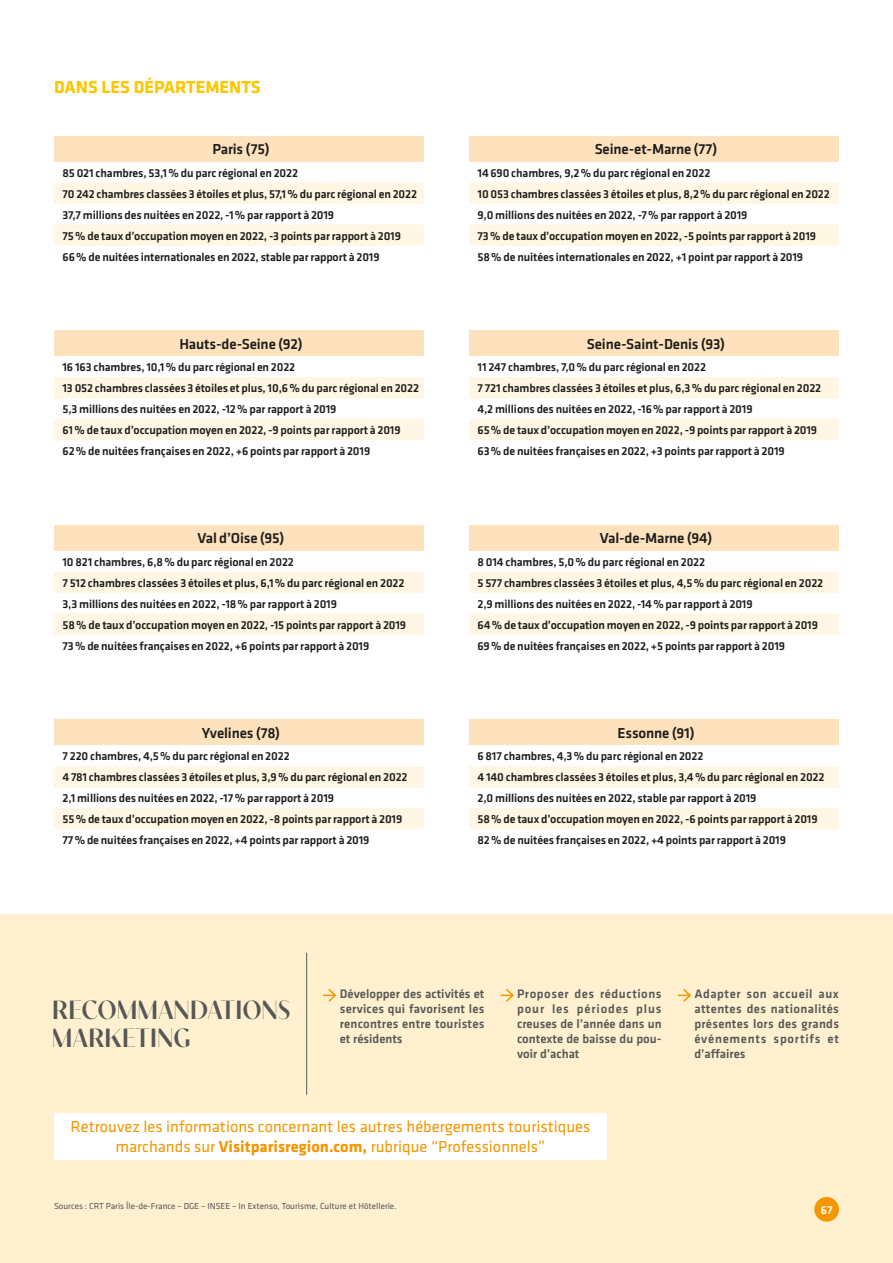
<style>
.page{position:relative;width:893px;height:1263px;background:#fff}
.page>*{position:absolute;margin:0;border:0;box-sizing:border-box;transform-origin:0 0}
.t1{font:600 26.25px/27px "Contralto Big";letter-spacing:.02em;color:#575756}
.t2{font:700 18px "Klavika Basic";color:#fdc600}
.t3{font:16.5px/19.8px "Klavika Basic";color:#f49600;text-align:center}
.t4{font:500 15px "Klavika Basic";letter-spacing:-.01em;color:#1d1d1b}
.t5{font:500 12.75px/15px "Klavika Basic";letter-spacing:.015em;color:#575756;text-align:justify}
.t6{font:500 12px/21px "Klavika Basic";letter-spacing:-.01em;color:#1d1d1b}
.t7{font:500 12px "Klavika";color:#fff}
.t8{font:9px "Klavika Basic";color:#575756}
.s1{font-weight:700}
</style>
<div class="page">
<div style="left:0;top:914px;width:893px;height:349px;background:#fff1d0"></div>
<hr style="left:306px;top:953px;width:1px;height:142px;background:#575756">
<svg style="left:324px;top:989px;width:13px;height:13px"></svg>
<svg style="left:501px;top:989px;width:13px;height:13px"></svg>
<svg style="left:678px;top:989px;width:13px;height:13px"></svg>
<div style="left:54px;top:1113px;width:553px;height:47px;background:#fff"></div>
<div style="left:54px;top:136px;width:370px;height:25px;background:#fee1bd"></div>
<svg style="left:54px;top:183px;width:370px;height:63px"></svg>
<div style="left:54px;top:330px;width:370px;height:26px;background:#fee1bd"></div>
<svg style="left:54px;top:377px;width:370px;height:63px"></svg>
<div style="left:54px;top:525px;width:370px;height:25px;background:#fee1bd"></div>
<svg style="left:54px;top:572px;width:370px;height:63px"></svg>
<div style="left:54px;top:719px;width:370px;height:26px;background:#fee1bd"></div>
<svg style="left:54px;top:766px;width:370px;height:63px"></svg>
<div style="left:469px;top:136px;width:370px;height:25px;background:#fee1bd"></div>
<svg style="left:469px;top:183px;width:370px;height:63px"></svg>
<div style="left:469px;top:330px;width:370px;height:26px;background:#fee1bd"></div>
<svg style="left:469px;top:377px;width:370px;height:63px"></svg>
<div style="left:469px;top:525px;width:370px;height:25px;background:#fee1bd"></div>
<svg style="left:469px;top:572px;width:370px;height:63px"></svg>
<div style="left:469px;top:719px;width:370px;height:26px;background:#fee1bd"></div>
<svg style="left:469px;top:766px;width:370px;height:63px"></svg>
<div style="left:814px;top:1197px;width:25px;height:25px;background:#f49600;border-radius:50%"></div>
<h2 class="t2" style="left:54px;top:74px;width:208px">DANS LES DÉPARTEMENTS</h2>
<p class="t4" style="left:212px;top:139px;width:59px">Paris (75)</p>
<p class="t6" style="left:63px;top:162px;width:356px">85 021 chambres, 53,1% du parc régional en 2022<br>70 242 chambres classées 3 étoiles et plus, 57,1% du parc régional en 2022<br>37,7 millions des nuitées en 2022, -1% par rapport à 2019<br>75% de taux d’occupation moyen en 2022, -3 points par rapport à 2019<br>66% de nuitées internationales en 2022, stable par rapport à 2019</p>
<p class="t4" style="left:179px;top:334px;width:125px">Hauts-de-Seine (92)</p>
<p class="t6" style="left:63px;top:356px;width:358px">16 163 chambres, 10,1% du parc régional en 2022<br>13 052 chambres classées 3 étoiles et plus, 10,6% du parc régional en 2022<br>5,3 millions des nuitées en 2022, -12% par rapport à 2019<br>61% de taux d’occupation moyen en 2022, -9 points par rapport à 2019<br>62% de nuitées françaises en 2022, +6 points par rapport à 2019</p>
<p class="t4" style="left:198px;top:528px;width:89px">Val d’Oise (95)</p>
<p class="t6" style="left:63px;top:551px;width:345px">10 821 chambres, 6,8% du parc régional en 2022<br>7 512 chambres classées 3 étoiles et plus, 6,1% du parc régional en 2022<br>3,3 millions des nuitées en 2022, -18% par rapport à 2019<br>58% de taux d’occupation moyen en 2022, -15 points par rapport à 2019<br>73% de nuitées françaises en 2022, +6 points par rapport à 2019</p>
<p class="t4" style="left:202px;top:723px;width:80px">Yvelines (78)</p>
<p class="t6" style="left:63px;top:745px;width:347px">7 220 chambres, 4,5% du parc régional en 2022<br>4 781 chambres classées 3 étoiles et plus, 3,9% du parc régional en 2022<br>2,1 millions des nuitées en 2022, -17% par rapport à 2019<br>55% de taux d’occupation moyen en 2022, -8 points par rapport à 2019<br>77% de nuitées françaises en 2022, +4 points par rapport à 2019</p>
<p class="t4" style="left:595px;top:139px;width:124px">Seine-et-Marne (77)</p>
<p class="t6" style="left:477px;top:162px;width:354px">14 690 chambres, 9,2% du parc régional en 2022<br>10 053 chambres classées 3 étoiles et plus, 8,2% du parc régional en 2022<br>9,0 millions des nuitées en 2022, -7% par rapport à 2019<br>73% de taux d’occupation moyen en 2022, -5 points par rapport à 2019<br>58% de nuitées internationales en 2022, +1 point par rapport à 2019</p>
<p class="t4" style="left:587px;top:334px;width:140px">Seine-Saint-Denis (93)</p>
<p class="t6" style="left:477px;top:356px;width:345px">11 247 chambres, 7,0% du parc régional en 2022<br>7 721 chambres classées 3 étoiles et plus, 6,3% du parc régional en 2022<br>4,2 millions des nuitées en 2022, -16% par rapport à 2019<br>65% de taux d’occupation moyen en 2022, -9 points par rapport à 2019<br>63% de nuitées françaises en 2022, +3 points par rapport à 2019</p>
<p class="t4" style="left:600px;top:528px;width:114px">Val-de-Marne (94)</p>
<p class="t6" style="left:477px;top:551px;width:347px">8 014 chambres, 5,0% du parc régional en 2022<br>5 577 chambres classées 3 étoiles et plus, 4,5% du parc régional en 2022<br>2,9 millions des nuitées en 2022, -14% par rapport à 2019<br>64% de taux d’occupation moyen en 2022, -9 points par rapport à 2019<br>69% de nuitées françaises en 2022, +5 points par rapport à 2019</p>
<p class="t4" style="left:617px;top:723px;width:79px">Essonne (91)</p>
<p class="t6" style="left:477px;top:745px;width:348px">6 817 chambres, 4,3% du parc régional en 2022<br>4 140 chambres classées 3 étoiles et plus, 3,4% du parc régional en 2022<br>2,0 millions des nuitées en 2022, stable par rapport à 2019<br>58% de taux d’occupation moyen en 2022, -6 points par rapport à 2019<br>82% de nuitées françaises en 2022, +4 points par rapport à 2019</p>
<h1 class="t1" style="left:52px;top:995px;width:240px">RECOMMANDATIONS<br>MARKETING</h1>
<p class="t5" style="left:340px;top:986px;width:146px">Développer des activités et services qui favorisent les rencontres entre touristes et résidents</p>
<p class="t5" style="left:517px;top:986px;width:146px">Proposer des réductions pour les périodes plus creuses de l’année dans un contexte de baisse du pou&shy;voir d’achat</p>
<p class="t5" style="left:694px;top:986px;width:146px">Adapter son accueil aux attentes des nationalités présentes lors des grands événements sportifs et d’affaires</p>
<h3 class="t3" style="left:70px;top:1116px;width:521px">Retrouvez les informations concernant les autres hébergements touristiques marchands sur <span class="s1">Visitparisregion.com,</span> rubrique “Professionnels”</h3>
<p class="t8" style="left:54px;top:1200px;width:344px">Sources : CRT Paris Île-de-France – DGE – INSEE – In Extenso, Tourisme, Culture et Hôtellerie.</p>
<p class="t7" style="left:821px;top:1202px;width:13px">67</p>
</div>
